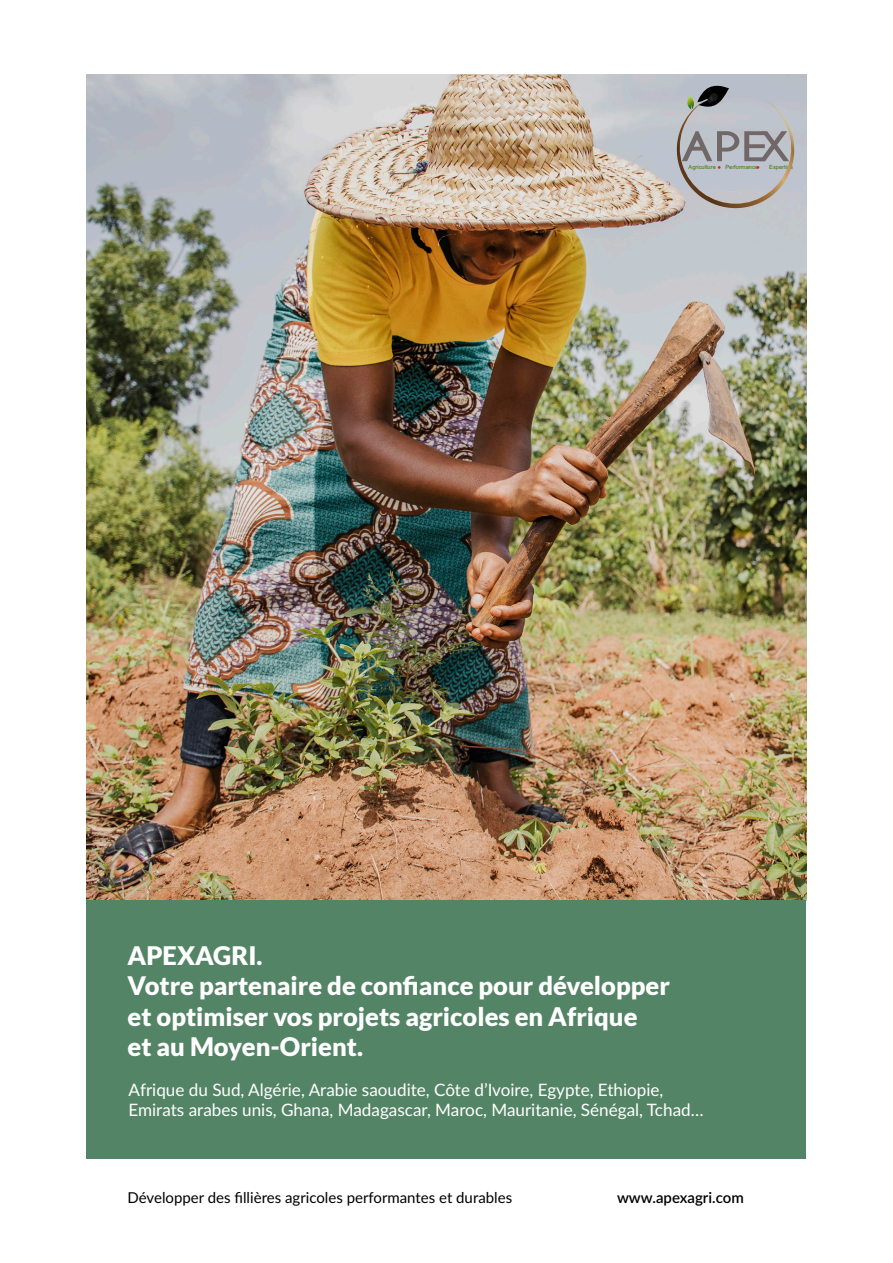
<style>
.page{position:relative;width:893px;height:1263px;background:#fff}
.page>*{position:absolute;margin:0;border:0;box-sizing:border-box;transform-origin:0 0}
.t1{font:900 25.5px/30.6px "Lato";color:#fff}
.t2{font:17.1px "Lato";color:#fff}
.t3{font:15px "Lato";color:#000}
.t4{font:600 15px "Lato";color:#000}
.t5{font:5.7px "Arial";color:#447201}
</style>
<div class="page">
<img style="left:86px;top:74px;width:720px;height:826px">
<svg style="left:676px;top:85px;width:119px;height:123px"></svg>
<div style="left:86px;top:900px;width:720px;height:259px;background:#548466"></div>
<p class="t5" style="left:689px;top:163px;width:29px">Agriculture</p>
<p class="t5" style="left:725px;top:163px;width:34px">Performance</p>
<p class="t5" style="left:769px;top:163px;width:25px">Expertise</p>
<p class="t1" style="left:128px;top:939px;width:544px">APEXAGRI.<br>Votre partenaire de confiance pour développer</p>
<p class="t1" style="left:128px;top:1000px;width:511px">et optimiser vos projets agricoles en Afrique</p>
<p class="t1" style="left:128px;top:1031px;width:237px">et au Moyen-Orient.</p>
<p class="t2" style="left:128px;top:1077px;width:536px">Afrique du Sud, Algérie, Arabie saoudite, Côte d’Ivoire, Egypte, Ethiopie,</p>
<p class="t2" style="left:128px;top:1098px;width:577px">Emirats arabes unis, Ghana, Madagascar, Maroc, Mauritanie, Sénégal, Tchad…</p>
<p class="t3" style="left:128px;top:1186px;width:386px">Développer des fillières agricoles performantes et durables</p>
<p class="t4" style="left:617px;top:1186px;width:128px">www.apexagri.com</p>
</div>
